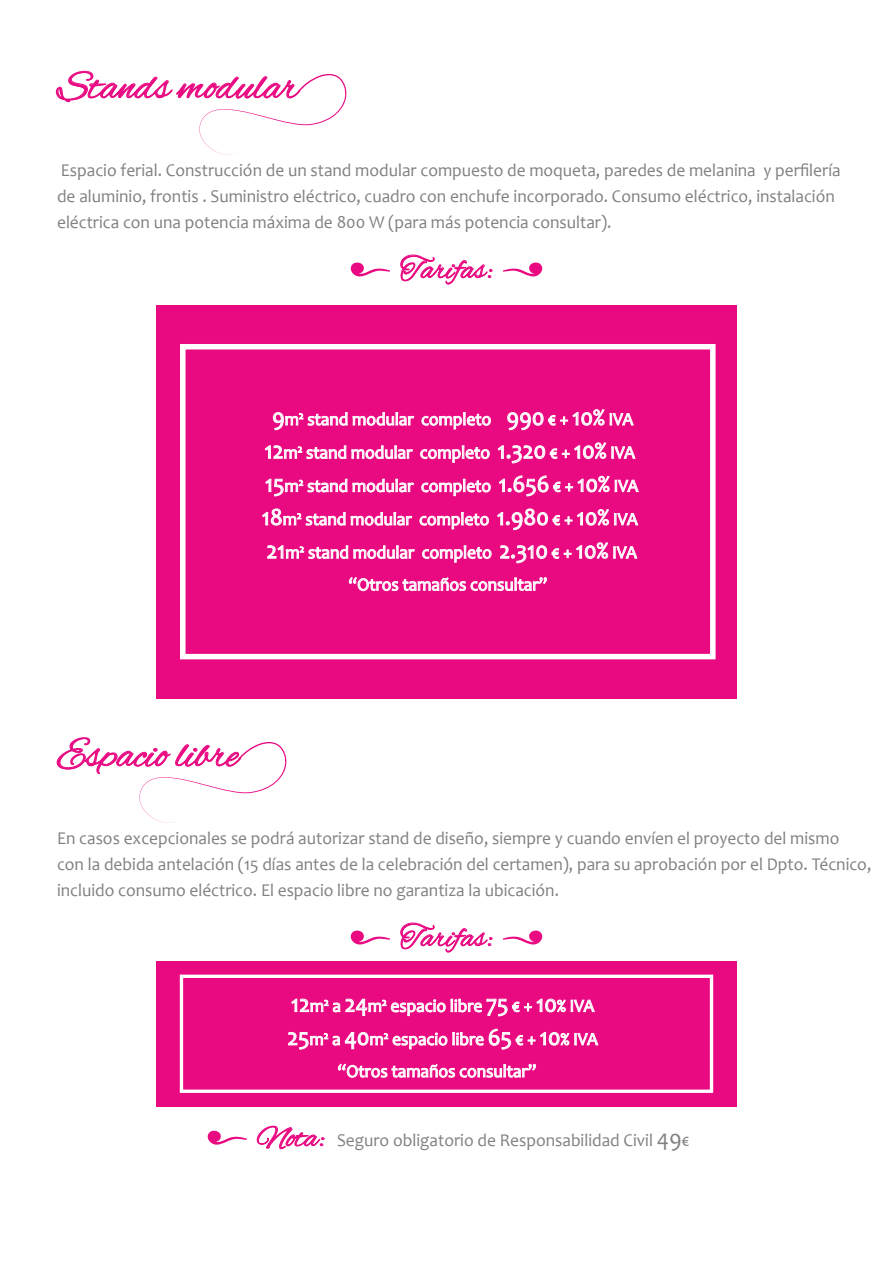
<style>
.page{position:relative;width:893px;height:1263px;background:#fff}
.page>*{position:absolute;margin:0;border:0;box-sizing:border-box;transform-origin:0 0}
.t1{font:42px "Alex Brush";color:#e90a82}
.t2{font:31.5px "Alex Brush";color:#e90a82}
.t3{font:18px/26.1px "Candara";color:#7f827e;scale:.96 1}
.t4{font:18px/33px "Candara";color:#fff;text-align:center;scale:.96 1}
.s1{font-size:24px}
</style>
<div class="page">
<div style="left:156px;top:305px;width:581px;height:393px;background:#e90a82"></div>
<div style="left:156px;top:961px;width:581px;height:146px;background:#e90a82"></div>
<svg style="left:273px;top:412px;width:141px;height:18px"></svg>
<svg style="left:421px;top:412px;width:70px;height:17px"></svg>
<svg style="left:507px;top:409px;width:127px;height:21px"></svg>
<svg style="left:265px;top:445px;width:148px;height:14px"></svg>
<svg style="left:420px;top:445px;width:70px;height:18px"></svg>
<svg style="left:498px;top:443px;width:137px;height:20px"></svg>
<svg style="left:265px;top:479px;width:149px;height:17px"></svg>
<svg style="left:421px;top:479px;width:70px;height:17px"></svg>
<svg style="left:499px;top:475px;width:140px;height:21px"></svg>
<svg style="left:262px;top:508px;width:150px;height:18px"></svg>
<svg style="left:419px;top:512px;width:70px;height:17px"></svg>
<svg style="left:497px;top:508px;width:141px;height:22px"></svg>
<svg style="left:267px;top:545px;width:148px;height:14px"></svg>
<svg style="left:422px;top:545px;width:69px;height:18px"></svg>
<svg style="left:500px;top:542px;width:137px;height:21px"></svg>
<svg style="left:349px;top:577px;width:198px;height:14px"></svg>
<div style="left:180px;top:344px;width:536px;height:315px;border:5px solid #fff"></div>
<svg style="left:291px;top:999px;width:304px;height:17px"></svg>
<svg style="left:288px;top:1029px;width:310px;height:20px"></svg>
<svg style="left:338px;top:1064px;width:198px;height:14px"></svg>
<div style="left:180px;top:974px;width:533px;height:119px;border:3px solid #fff"></div>
<svg style="left:400px;top:255px;width:93px;height:29px"></svg>
<svg style="left:55px;top:70px;width:292px;height:85px"></svg>
<svg style="left:503px;top:262px;width:40px;height:15px"></svg>
<svg style="left:350px;top:262px;width:40px;height:15px"></svg>
<svg style="left:400px;top:923px;width:93px;height:29px"></svg>
<svg style="left:56px;top:737px;width:231px;height:86px"></svg>
<svg style="left:503px;top:930px;width:40px;height:15px"></svg>
<svg style="left:350px;top:930px;width:40px;height:15px"></svg>
<svg style="left:257px;top:1126px;width:68px;height:23px"></svg>
<svg style="left:207px;top:1130px;width:40px;height:15px"></svg>
<h1 class="t1" style="left:57px;top:63px;width:242px">Stands modular</h1>
<p class="t3" style="left:57px;top:157px;width:818px">Espacio ferial. Construcción de un stand modular compuesto de moqueta, paredes de melanina y perfilería de aluminio, frontis . Suministro eléctrico, cuadro con enchufe incorporado. Consumo eléctrico, instalación eléctrica con una potencia máxima de 800 W (para más potencia consultar).</p>
<h2 class="t2" style="left:400px;top:252px;width:94px">Tarifas:</h2>
<p class="t4" style="left:262px;top:402px;width:394px"><span class="s1">9</span>m<sup>2</sup> stand modular completo <span class="s1">990</span> € + <span class="s1">10%</span> IVA <span class="s1">12</span>m<sup>2</sup> stand modular completo <span class="s1">1.320</span> € + <span class="s1">10%</span> IVA <span class="s1">15</span>m<sup>2</sup> stand modular completo <span class="s1">1.656</span> € + <span class="s1">10%</span> IVA <span class="s1">18</span>m<sup>2</sup> stand modular completo <span class="s1">1.980</span> € + <span class="s1">10%</span> IVA <span class="s1">21</span>m<sup>2</sup> stand modular completo <span class="s1">2.310</span> € + <span class="s1">10%</span> IVA “Otros tamaños consultar”</p>
<h1 class="t1" style="left:57px;top:731px;width:183px">Espacio libre</h1>
<p class="t3" style="left:57px;top:825px;width:850px">En casos excepcionales se podrá autorizar stand de diseño, siempre y cuando envíen el proyecto del mismo<br>con la debida antelación (15 días antes de la celebración del certamen), para su aprobación por el Dpto. Técnico, incluido consumo eléctrico. El espacio libre no garantiza la ubicación.</p>
<h2 class="t2" style="left:400px;top:919px;width:94px">Tarifas:</h2>
<p class="t4" style="left:291px;top:989px;width:317px"><span class="s1">12</span>m<sup>2</sup> a <span class="s1">24</span>m<sup>2</sup> espacio libre <span class="s1">75</span> € + <span class="s1">10</span>% IVA</p>
<p class="t4" style="left:287px;top:1022px;width:325px"><span class="s1">25</span>m<sup>2</sup> a <span class="s1">40</span>m<sup>2</sup> espacio libre <span class="s1">65</span> € + <span class="s1">10</span>% IVA</p>
<p class="t4" style="left:338px;top:1054px;width:209px">“Otros tamaños consultar”</p>
<h2 class="t2" style="left:257px;top:1120px;width:69px">Nota:</h2>
<p class="t3" style="left:337px;top:1127px;width:369px">Seguro obligatorio de Responsabilidad Civil <span class="s1">49</span>€</p>
</div>
